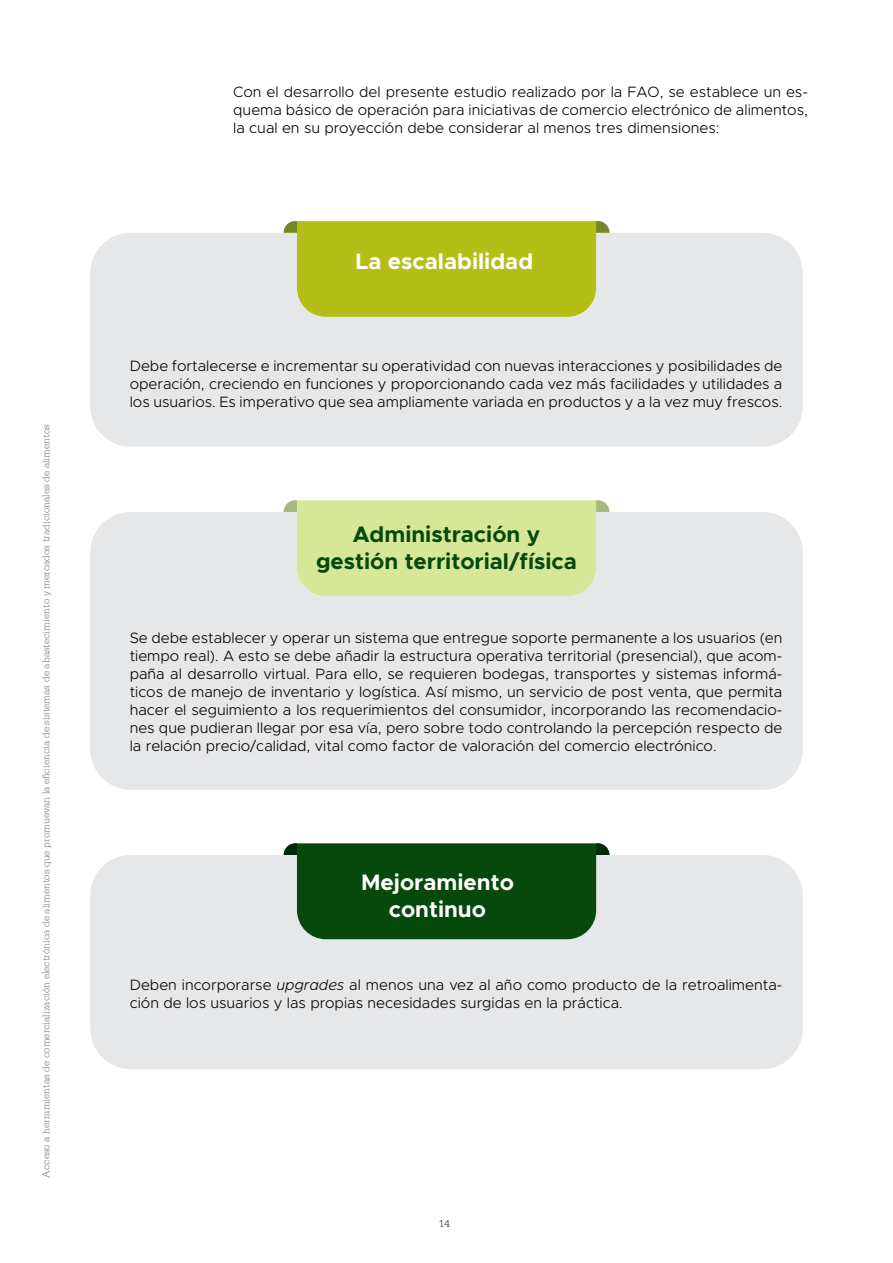
<style>
.page{position:relative;width:893px;height:1263px;background:#fff}
.page>*{position:absolute;margin:0;border:0;box-sizing:border-box;transform-origin:0 0}
.TEXTO_CENTRAL{font:700 22.5px/27px "Metropolis";color:#07490b;text-align:center}
.TEXTO_CENTRAL-2{font:700 22.5px/27px "Metropolis";color:#fff;text-align:center}
.TEXTO_CENTRAL-3{font:300 15px/18px "Metropolis";color:#000;text-align:justify}
.t1{font:300 10.5px "Serifa Std";color:#6c7885}
.t2{font:300 10.5px "Serifa Std";color:#231f20}
.s1{font-style:italic}
</style>
<div class="page">
<div style="left:90px;top:233px;width:713px;height:214px;background:#e6e7e9"></div>
<svg style="left:284px;top:221px;width:325px;height:96px;background:#b6c229"></svg>
<div style="left:90px;top:512px;width:713px;height:278px;background:#e6e7e9"></div>
<svg style="left:284px;top:500px;width:325px;height:96px;background:#d7e69e"></svg>
<div style="left:90px;top:855px;width:713px;height:214px;background:#e6e7e9"></div>
<svg style="left:284px;top:843px;width:325px;height:96px;background:#1a561e"></svg>
<p class="t1" style="left:40px;top:1177px;width:755px;rotate:-90deg">Acceso a herramientas de comercialización electrónica de alimentos que promuevan la eficiencia de sistemas de abastecimiento y mercados tradicionales de alimentos</p>
<p class="TEXTO_CENTRAL-3" style="left:233px;top:83px;width:576px">Con el desarrollo del presente estudio realizado por la FAO, se establece un es&shy;quema básico de operación para iniciativas de comercio electrónico de alimentos, la cual en su proyección debe considerar al menos tres dimensiones:</p>
<p class="TEXTO_CENTRAL-2" style="left:356px;top:248px;width:179px">La escalabilidad</p>
<p class="TEXTO_CENTRAL-3" style="left:130px;top:357px;width:654px">Debe fortalecerse e incrementar su operatividad con nuevas interacciones y posibilidades de operación, creciendo en funciones y proporcionando cada vez más facilidades y utilidades a los usuarios. Es imperativo que sea ampliamente variada en productos y a la vez muy frescos.</p>
<p class="TEXTO_CENTRAL" style="left:316px;top:521px;width:262px">Administración y gestión territorial/física</p>
<p class="TEXTO_CENTRAL-3" style="left:130px;top:629px;width:654px">Se debe establecer y operar un sistema que entregue soporte permanente a los usuarios (en tiempo real). A esto se debe añadir la estructura operativa territorial (presencial), que acom&shy;paña al desarrollo virtual. Para ello, se requieren bodegas, transportes y sistemas informá&shy;ticos de manejo de inventario y logística. Así mismo, un servicio de post venta, que permita hacer el seguimiento a los requerimientos del consumidor, incorporando las recomendacio&shy;nes que pudieran llegar por esa vía, pero sobre todo controlando la percepción respecto de la relación precio/calidad, vital como factor de valoración del comercio electrónico.</p>
<p class="TEXTO_CENTRAL-2" style="left:361px;top:868px;width:154px">Mejoramiento continuo</p>
<p class="TEXTO_CENTRAL-3" style="left:130px;top:976px;width:654px">Deben incorporarse <span class="s1">upgrades</span> al menos una vez al año como producto de la retroalimenta&shy;ción de los usuarios y las propias necesidades surgidas en la práctica.</p>
<p class="t2" style="left:439px;top:1218px;width:12px">14</p>
</div>
